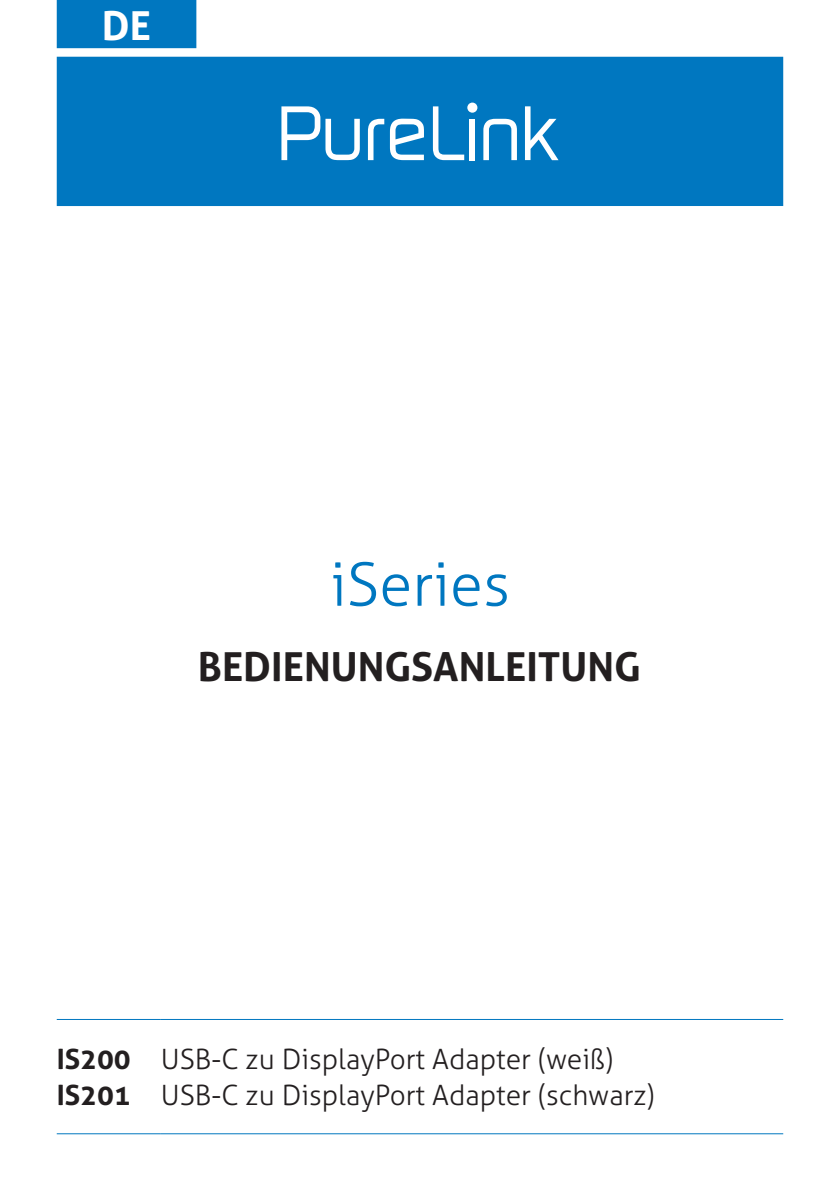
<style>
.page{position:relative;width:840px;height:1191px;background:#fff}
.page>*{position:absolute;margin:0;border:0;box-sizing:border-box;transform-origin:0 0}
.t1{font:300 60px "Aller";color:#0077c0}
.Headline{font:700 40px "Aller";color:#231f20}
.t2{font:700 40px "Aller";color:#fff}
.Art-Nr{font:300 28px "Aller";color:#231f20}
.Art-Nr_Fett{font:700 28px "Aller";color:#231f20}
</style>
<div class="page">
<div style="left:57px;top:57px;width:725px;height:149px;background:#0077c0"></div>
<div style="left:57px;top:0;width:139px;height:48px;background:#0077c0"></div>
<svg style="left:281px;top:106px;width:78px;height:54px"></svg>
<svg style="left:368px;top:119px;width:16px;height:41px"></svg>
<div style="left:469px;top:119px;width:6px;height:41px;background:#fff"></div>
<svg style="left:483px;top:119px;width:33px;height:41px"></svg>
<svg style="left:432px;top:106px;width:32px;height:54px"></svg>
<svg style="left:390px;top:119px;width:34px;height:41px"></svg>
<div style="left:467px;top:103px;width:10px;height:10px;background:#fff;border-radius:50%"></div>
<svg style="left:525px;top:106px;width:33px;height:54px"></svg>
<hr style="left:57px;top:1018px;width:104px;height:2px;background:#0077c0">
<hr style="left:161px;top:1018px;width:621px;height:2px;background:#0077c0">
<hr style="left:57px;top:1133px;width:104px;height:1px;background:#0077c0">
<hr style="left:161px;top:1133px;width:621px;height:1px;background:#0077c0">
<p class="t2" style="left:102px;top:1px;width:51px">DE</p>
<p class="t1" style="left:330px;top:548px;width:181px">iSeries</p>
<p class="Headline" style="left:198px;top:642px;width:444px">BEDIENUNGSANLEITUNG</p>
<p class="Art-Nr_Fett" style="left:57px;top:1041px;width:75px">IS200</p>
<p class="Art-Nr" style="left:161px;top:1041px;width:454px">USB-C zu DisplayPort Adapter (weiß)</p>
<p class="Art-Nr_Fett" style="left:57px;top:1077px;width:75px">IS201</p>
<p class="Art-Nr" style="left:161px;top:1077px;width:495px">USB-C zu DisplayPort Adapter (schwarz)</p>
</div>
